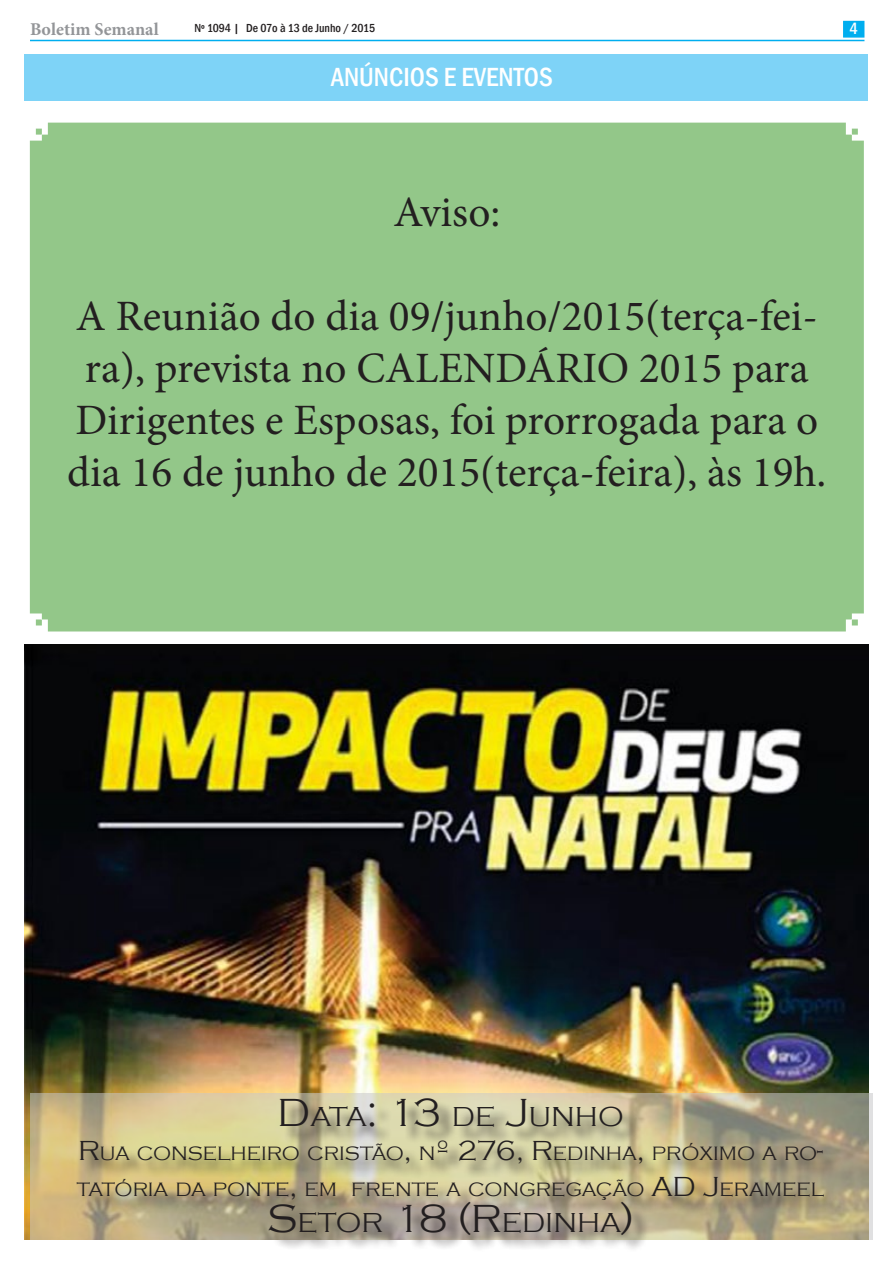
<style>
.page{position:relative;width:893px;height:1263px;background:#fff}
.page>*{position:absolute;margin:0;border:0;box-sizing:border-box;transform-origin:0 0}
.t1{font:43.35px/52.1px "Minion Pro";color:#231f20;text-align:center}
.t2{font:300 40.35px "Copperplate Gothic";color:#231f20}
.t3{font:300 28.2px "Copperplate Gothic";color:#231f20}
.t4{font:500 condensed 27px "Franklin Gothic";color:#fff}
.t5{font:300 19.95px "Copperplate Gothic";color:#231f20}
.t6{font:700 18px "Minion Pro";color:#939598}
.t7{font:500 condensed 16.5px "Franklin Gothic";color:#fff}
.t8{font:500 condensed 12px "Franklin Gothic";color:#231f20}
.s1{font-size:40.35px}
.s2{font-size:28.35px}
</style>
<div class="page">
<hr style="left:30px;top:40px;width:834px;height:1px;background:#00aeef">
<div style="left:843px;top:21px;width:21px;height:17px;background:#00aeef;border:2px solid #00aeef"></div>
<div style="left:25px;top:54px;width:843px;height:47px;background:#7ed3f7"></div>
<img style="left:25px;top:644px;width:843px;height:595px">
<svg style="left:30px;top:1093px;width:842px;height:146px;background:#c5b58c"></svg>
<div style="left:79px;top:1101px;width:764px;height:152px;background:#231f20;opacity:.75"></div>
<div style="left:30px;top:123px;width:834px;height:508px;background:#93c789"></div>
<p class="t6" style="left:30px;top:16px;width:130px">Boletim Semanal</p>
<p class="t8" style="left:194px;top:20px;width:182px">Nº 1094 | De 07o à 13 de Junho / 2015</p>
<p class="t7" style="left:849px;top:18px;width:10px">4</p>
<p class="t4" style="left:331px;top:60px;width:224px">ANÚNCIOS E EVENTOS</p>
<p class="t1" style="left:393px;top:186px;width:109px">Aviso:</p>
<p class="t1" style="left:67px;top:290px;width:761px">A Reunião do dia 09/junho/2015(terça-fei&shy;ra), prevista no CALENDÁRIO 2015 para Dirigentes e Esposas, foi prorrogada para o dia 16 de junho de 2015(terça-feira), às 19h.</p>
<p class="t3" style="left:277px;top:1101px;width:276px"><span class="s1">D</span>ATA<span class="s1">: 13</span> DE <span class="s1">J</span>UNHO</p>
<p class="t5" style="left:78px;top:1142px;width:92px"><span class="s2">R</span>UA CONSE</p>
<p class="t5" style="left:217px;top:1142px;width:28px">LHEIRO</p>
<p class="t5" style="left:307px;top:1142px;width:30px">CRIST</p>
<p class="t5" style="left:372px;top:1142px;width:196px">ÃO<span class="s2">,</span> N<span class="s2">º 276, R</span>EDINHA</p>
<p class="t5" style="left:637px;top:1142px;width:91px"><span class="s2">,</span> PRÓXIMO</p>
<p class="t5" style="left:762px;top:1142px;width:62px">ARO<span class="s2">-</span></p>
<p class="t5" style="left:77px;top:1178px;width:14px">TAT</p>
<p class="t5" style="left:115px;top:1178px;width:31px">ÓRIA</p>
<p class="t5" style="left:175px;top:1178px;width:68px">DA PONTE</p>
<p class="t5" style="left:289px;top:1178px;width:92px"><span class="s2">,</span> EM FRENTE</p>
<p class="t5" style="left:446px;top:1178px;width:289px">A CON GREGAÇÃO <span class="s2">AD J</span>ERAMEE</p>
<p class="t5" style="left:811px;top:1178px;width:15px">L</p>
<p class="t3" style="left:267px;top:1207px;width:52px"><span class="s1">S</span>ETOR</p>
<p class="t3" style="left:393px;top:1207px;width:129px"><span class="s1">18 (R</span>EDINHA</p>
<p class="t2" style="left:621px;top:1196px;width:14px">)</p>
</div>
